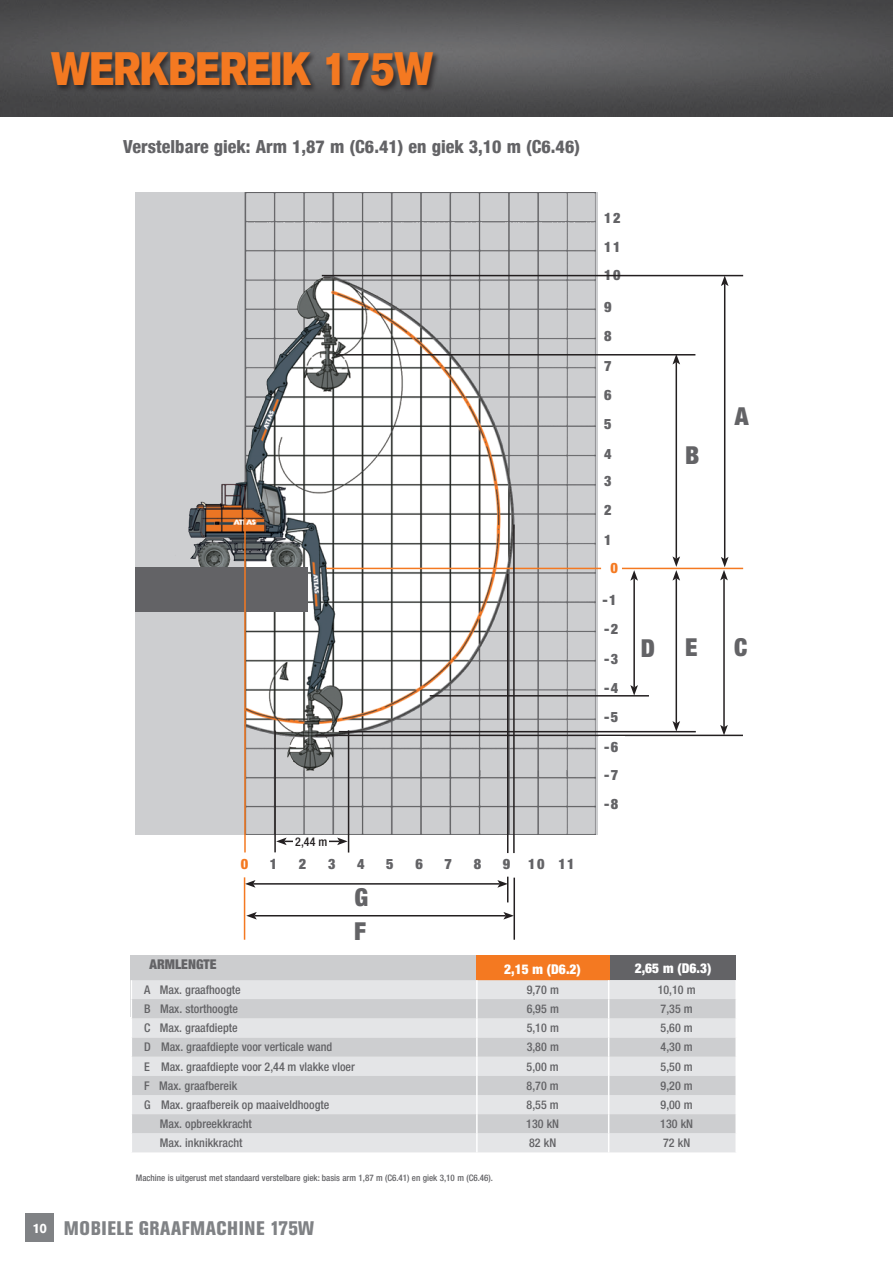
<style>
.page{position:relative;width:893px;height:1263px;background:#fff}
.page>*{position:absolute;margin:0;border:0;box-sizing:border-box;transform-origin:0 0}
.t1{font:46.5px "Akzidenz Grotesk BQ Super";color:#f47921;scale:.8 1}
.t2{font:900 condensed 24.75px/33.5px "Helvetica Neue LT Std";color:#636366}
.t3{font:800 condensed 19.5px "Akzidenz Grotesk Pro";letter-spacing:.03em;color:#808285}
.t4{font:800 condensed 18px "Helvetica 87";color:#636366}
.t5{font:900 condensed 14.4px/29.1px "Helvetica Neue LT Std";letter-spacing:.1em;color:#636366;text-align:justify}
.t6{font:900 condensed 14.4px "Helvetica Neue LT Std";color:#f47921}
.t7{font:900 condensed 13.5px "Helvetica Neue LT Std";color:#fff}
.t8{font:900 condensed 13.5px "Helvetica Neue LT Std";color:#636366}
.t9{font:500 condensed 12px "Helvetica Neue LT Std";color:#636366}
.t10{font:500 condensed 12px "Helvetica Neue LT Std";color:#231f20}
.t11{font:500 condensed 9px "Helvetica Neue LT Std";color:#636366}
.s1{font-weight:700;font-stretch:normal;font-size:13.5px;color:#fff}
</style>
<div class="page">
<img style="left:0;top:0;width:893px;height:117px">
<div style="left:50px;top:51px;width:390px;height:42px;background:#231f20;opacity:.75"></div>
<img style="left:135px;top:192px;width:460px;height:642px">
<div style="left:135px;top:567px;width:173px;height:45px;background:#636366"></div>
<hr style="left:336px;top:354px;width:359px;height:1px;background:#231f20">
<hr style="left:326px;top:568px;width:275px;height:1px;background:#f47921">
<hr style="left:622px;top:568px;width:121px;height:1px;background:#f47921">
<hr style="left:339px;top:731px;width:357px;height:1px;background:#231f20">
<hr style="left:315px;top:735px;width:428px;height:1px;background:#231f20">
<hr style="left:284px;top:841px;width:55px;height:1px;background:#231f20">
<svg style="left:276px;top:837px;width:11px;height:8px"></svg>
<svg style="left:337px;top:837px;width:11px;height:8px"></svg>
<hr style="left:254px;top:915px;width:252px;height:1px;background:#231f20">
<svg style="left:246px;top:912px;width:11px;height:7px"></svg>
<svg style="left:503px;top:912px;width:10px;height:7px"></svg>
<hr style="left:253px;top:883px;width:247px;height:2px;background:#231f20">
<svg style="left:245px;top:880px;width:10px;height:8px"></svg>
<hr style="left:322px;top:275px;width:421px;height:1px;background:#231f20">
<hr style="left:724px;top:284px;width:1px;height:275px;background:#231f20">
<svg style="left:721px;top:276px;width:7px;height:10px"></svg>
<hr style="left:723px;top:578px;width:2px;height:149px;background:#231f20">
<svg style="left:720px;top:725px;width:8px;height:10px"></svg>
<svg style="left:720px;top:557px;width:8px;height:23px"></svg>
<hr style="left:676px;top:578px;width:1px;height:145px;background:#231f20">
<svg style="left:672px;top:721px;width:8px;height:10px"></svg>
<hr style="left:274px;top:731px;width:2px;height:121px;background:#231f20">
<hr style="left:244px;top:518px;width:2px;height:334px;background:#f47921">
<hr style="left:244px;top:877px;width:1px;height:63px;background:#f47921">
<hr style="left:513px;top:524px;width:2px;height:329px;background:#231f20">
<hr style="left:513px;top:878px;width:2px;height:62px;background:#231f20">
<hr style="left:507px;top:574px;width:1px;height:279px;background:#231f20">
<svg style="left:497px;top:877px;width:11px;height:25px"></svg>
<hr style="left:348px;top:730px;width:1px;height:122px;background:#231f20">
<hr style="left:676px;top:362px;width:1px;height:197px;background:#231f20">
<svg style="left:672px;top:355px;width:8px;height:9px"></svg>
<svg style="left:672px;top:556px;width:8px;height:25px"></svg>
<div style="left:294px;top:836px;width:35px;height:17px;background:#fff"></div>
<hr style="left:430px;top:695px;width:219px;height:1px;background:#231f20">
<hr style="left:633px;top:578px;width:2px;height:109px;background:#231f20">
<svg style="left:630px;top:685px;width:8px;height:11px"></svg>
<svg style="left:630px;top:570px;width:8px;height:11px"></svg>
<div style="left:131px;top:955px;width:605px;height:62px;background:#cccdcf"></div>
<div style="left:476px;top:955px;width:134px;height:29px;background:#f47921"></div>
<div style="left:610px;top:955px;width:126px;height:25px;background:#636366"></div>
<div style="left:132px;top:980px;width:603px;height:172px;background:#e4e5e7"></div>
<svg style="left:132px;top:999px;width:603px;height:134px;background:#d7d8da"></svg>
<svg style="left:476px;top:980px;width:2px;height:57px"></svg>
<hr style="left:476px;top:1037px;width:2px;height:20px;background:#fff">
<svg style="left:735px;top:980px;width:1px;height:57px"></svg>
<svg style="left:131px;top:980px;width:1px;height:37px"></svg>
<svg style="left:476px;top:1057px;width:2px;height:95px"></svg>
<svg style="left:608px;top:980px;width:1px;height:172px"></svg>
<svg style="left:735px;top:1057px;width:1px;height:95px"></svg>
<div style="left:26px;top:1213px;width:28px;height:29px;background:#808285"></div>
<h1 class="t1" style="left:51px;top:42px;width:479px">WERKBEREIK 175W</h1>
<h3 class="t4" style="left:123px;top:136px;width:458px">Verstelbare giek: Arm 1,87 m (C6.41) en giek 3,10 m (C6.46)</h3>
<p class="t6" style="left:241px;top:855px;width:9px">0</p>
<p class="t10" style="left:295px;top:835px;width:34px">2,44 m</p>
<p class="t5" style="left:528px;top:849px;width:18px">10</p>
<p class="t5" style="left:270px;top:849px;width:9px">1</p>
<p class="t5" style="left:299px;top:849px;width:9px">2</p>
<p class="t5" style="left:328px;top:849px;width:9px">3</p>
<p class="t5" style="left:357px;top:849px;width:9px">4</p>
<p class="t5" style="left:386px;top:849px;width:9px">5</p>
<p class="t5" style="left:415px;top:849px;width:9px">6</p>
<p class="t5" style="left:445px;top:849px;width:9px">7</p>
<p class="t5" style="left:474px;top:849px;width:9px">8</p>
<p class="t5" style="left:503px;top:849px;width:9px">9</p>
<p class="t5" style="left:558px;top:849px;width:18px">11</p>
<h2 class="t2" style="left:354px;top:880px;width:16px">G<br>F</h2>
<p class="t5" style="left:604px;top:204px;width:18px">12</p>
<p class="t5" style="left:604px;top:232px;width:18px">11</p>
<p class="t5" style="left:604px;top:260px;width:18px">10</p>
<p class="t5" style="left:604px;top:292px;width:9px">9</p>
<p class="t5" style="left:604px;top:321px;width:9px">8</p>
<p class="t5" style="left:604px;top:351px;width:9px">7</p>
<p class="t5" style="left:604px;top:380px;width:9px">6</p>
<p class="t5" style="left:604px;top:409px;width:9px">5</p>
<p class="t5" style="left:604px;top:439px;width:9px">4</p>
<p class="t5" style="left:604px;top:466px;width:9px">3</p>
<p class="t5" style="left:604px;top:495px;width:9px">2</p>
<p class="t5" style="left:604px;top:525px;width:9px">1</p>
<p class="t6" style="left:610px;top:559px;width:9px">0</p>
<p class="t5" style="left:602px;top:585px;width:17px">-1 -2 -3 -4 -5</p>
<p class="t5" style="left:604px;top:732px;width:16px">-6</p>
<p class="t5" style="left:604px;top:760px;width:16px">-7 -8</p>
<h2 class="t2" style="left:641px;top:631px;width:16px">D</h2>
<h2 class="t2" style="left:685px;top:438px;width:16px">B</h2>
<h2 class="t2" style="left:735px;top:399px;width:15px">A</h2>
<h2 class="t2" style="left:685px;top:630px;width:14px">E</h2>
<h2 class="t2" style="left:734px;top:630px;width:15px">C</h2>
<p class="t8" style="left:150px;top:956px;width:68px">ARMLENGTE</p>
<p class="t7" style="left:504px;top:961px;width:78px">2,15 m (D6.2)</p>
<p class="t7" style="left:635px;top:959px;width:78px">2,65 m (D6.3)</p>
<p class="t9" style="left:144px;top:983px;width:98px">A Max. graafhoogte</p>
<p class="t9" style="left:527px;top:983px;width:34px">9,70 m</p>
<p class="t9" style="left:658px;top:983px;width:39px">10,10 m</p>
<p class="t9" style="left:144px;top:1002px;width:95px">B Max. storthoogte</p>
<p class="t9" style="left:527px;top:1002px;width:34px">6,95 m</p>
<p class="t9" style="left:661px;top:1002px;width:34px">7,35 m</p>
<p class="t9" style="left:144px;top:1021px;width:95px">C Max. graafdiepte</p>
<p class="t9" style="left:527px;top:1021px;width:34px">5,10 m</p>
<p class="t9" style="left:661px;top:1021px;width:34px">5,60 m</p>
<p class="t9" style="left:144px;top:1040px;width:190px">D Max. graafdiepte voor verticale wand</p>
<p class="t9" style="left:527px;top:1040px;width:34px">3,80 m</p>
<p class="t9" style="left:661px;top:1040px;width:34px">4,30 m</p>
<p class="t9" style="left:144px;top:1059px;width:212px">E Max. graafdiepte voor 2,44 m vlakke vloer</p>
<p class="t9" style="left:527px;top:1059px;width:34px">5,00 m</p>
<p class="t9" style="left:661px;top:1059px;width:34px">5,50 m</p>
<p class="t9" style="left:144px;top:1078px;width:95px">F Max. graafbereik</p>
<p class="t9" style="left:527px;top:1078px;width:34px">8,70 m</p>
<p class="t9" style="left:661px;top:1078px;width:34px">9,20 m</p>
<p class="t9" style="left:144px;top:1097px;width:187px">G Max. graafbereik op maaiveldhoogte</p>
<p class="t9" style="left:527px;top:1097px;width:34px">8,55 m</p>
<p class="t9" style="left:661px;top:1097px;width:34px">9,00 m</p>
<p class="t9" style="left:160px;top:1116px;width:94px">Max. opbreekkracht</p>
<p class="t9" style="left:526px;top:1116px;width:34px">130 kN</p>
<p class="t9" style="left:660px;top:1116px;width:34px">130 kN</p>
<p class="t9" style="left:160px;top:1136px;width:84px">Max. inknikkracht</p>
<p class="t9" style="left:529px;top:1136px;width:29px">82 kN</p>
<p class="t9" style="left:663px;top:1136px;width:29px">72 kN</p>
<p class="t11" style="left:136px;top:1172px;width:359px">Machine is uitgerust met standaard verstelbare giek: basis arm 1,87 m (C6.41) en giek 3,10 m (C6.46).</p>
<h3 class="t3" style="left:32px;top:1215px;width:283px"><span class="s1">10</span> MOBIELE GRAAFMACHINE 175W</h3>
</div>
